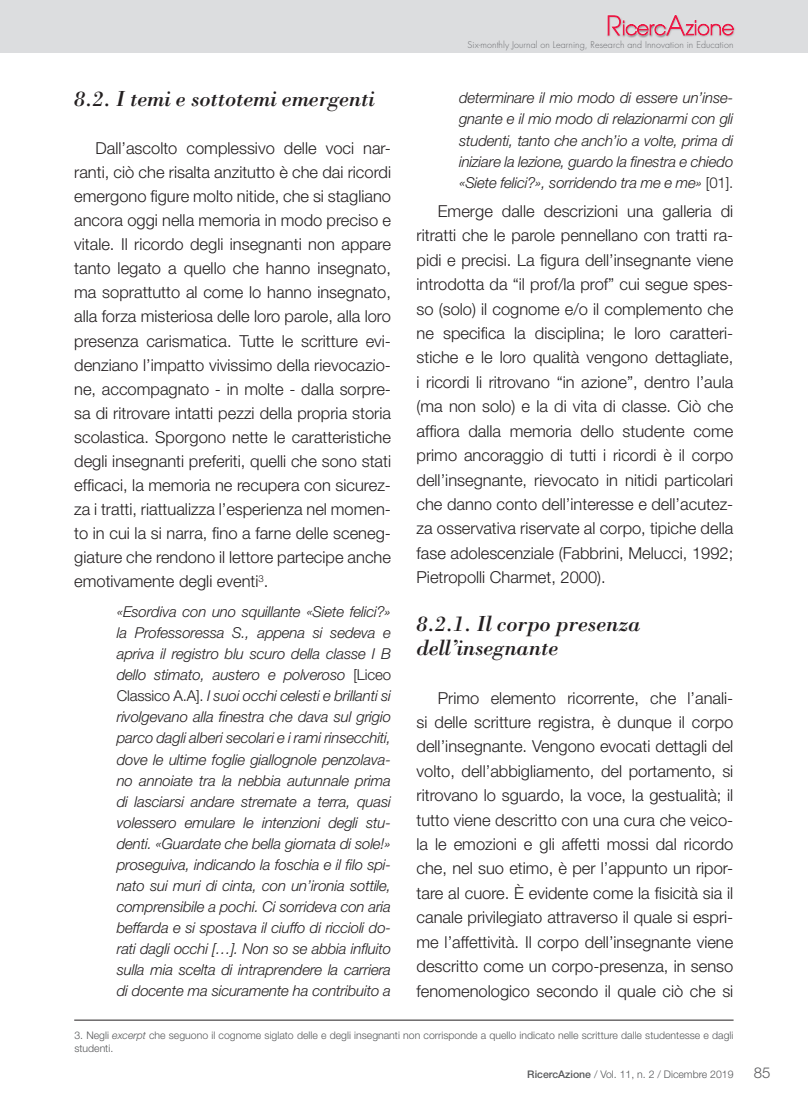
<style>
.page{position:relative;width:808px;height:1106px;background:#fff}
.page>*{position:absolute;margin:0;border:0;box-sizing:border-box;transform-origin:0 0}
.t1{font:italic 22.5px/23.7px "Bodoni";letter-spacing:-.01em;color:#231f20}
.t2{font:300 16.5px/24.5px "Helvetica Neue LT";color:#231f20;text-align:justify}
.t3{font:italic 300 15px/21.1px "Helvetica Neue LT";letter-spacing:-.01em;color:#231f20;text-align:justify}
.t4{font:300 15px "Helvetica Neue CE";color:#57585a}
.t5{font:300 10.5px/13.5px "Helvetica Neue CE";color:#57585a}
.t6{font:300 9px "Futura";letter-spacing:.01em;color:#6c6d70}
.s1{font-style:normal}
.s2{font-style:italic}
.s3{font-weight:500}
</style>
<div class="page">
<div style="left:0;top:0;width:808px;height:53px;background:#dcdddf"></div>
<hr style="left:74px;top:1019px;width:659px;height:1px;background:#231f20">
<div style="left:606px;top:15px;width:18px;height:23px;background:#231f20;opacity:.3"></div>
<div style="left:621px;top:19px;width:47px;height:19px;background:#231f20;opacity:.5"></div>
<div style="left:664px;top:13px;width:20px;height:24px;background:#dcdddf"></div>
<div style="left:665px;top:14px;width:22px;height:24px;background:#dcdddf"></div>
<div style="left:684px;top:19px;width:52px;height:19px;background:#231f20;opacity:.3"></div>
<svg style="left:608px;top:15px;width:126px;height:21px"></svg>
<h1 class="t1" style="left:74px;top:86px;width:302px">8.2. I temi e sottotemi emergenti</h1>
<p class="t2" style="left:74px;top:136px;width:318px;line-height:24px;text-indent:21px">Dall’ascolto complessivo delle voci nar&shy;ranti, ciò che risalta anzitutto è che dai ricordi emergono figure molto nitide, che si stagliano ancora oggi nella memoria in modo preciso e vitale. Il ricordo degli insegnanti non appare tanto legato a quello che hanno insegnato, ma soprattutto al come lo hanno insegnato, alla forza misteriosa delle loro parole, alla loro presenza carismatica. Tutte le scritture evi&shy;denziano l’impatto vivissimo della rievocazio&shy;ne, accompagnato - in molte - dalla sorpre&shy;sa di ritrovare intatti pezzi della propria storia scolastica. Sporgono nette le caratteristiche degli insegnanti preferiti, quelli che sono stati efficaci, la memoria ne recupera con sicurez&shy;za i tratti, riattualizza l’esperienza nel momen&shy;to in cui la si narra, fino a farne delle sceneg&shy;giature che rendono il lettore partecipe anche emotivamente degli eventi<sup>3</sup>.</p>
<p class="t3" style="left:117px;top:601px;width:276px">«Esordiva con uno squillante «Siete felici?» la Professoressa S., appena si sedeva e apriva il registro blu scuro della classe I B dello stimato, austero e polveroso <span class="s1">[Liceo Classico A.A].</span> I suoi occhi celesti e brillanti si rivolgevano alla finestra che dava sul grigio parco dagli alberi secolari e i rami rinsecchiti, dove le ultime foglie giallognole penzolava&shy;no annoiate tra la nebbia autunnale prima di lasciarsi andare stremate a terra, quasi volessero emulare le intenzioni degli stu&shy;denti. «Guardate che bella giornata di sole!» proseguiva, indicando la foschia e il filo spi&shy;nato sui muri di cinta, con un’ironia sottile, comprensibile a pochi. Ci sorrideva con aria beffarda e si spostava il ciuffo di riccioli do&shy;rati dagli occhi […]. Non so se abbia influito sulla mia scelta di intraprendere la carriera di docente ma sicuramente ha contribuito a</p>
<p class="t6" style="left:467px;top:39px;width:268px">Six-monthly Journal on Learning, Research and Innovation in Education</p>
<p class="t3" style="left:459px;top:86px;width:276px">determinare il mio modo di essere un’inse&shy;gnante e il mio modo di relazionarmi con gli studenti, tanto che anch’io a volte, prima di iniziare la lezione, guardo la finestra e chiedo «Siete felici?», sorridendo tra me e me» <span class="s1">[01].</span></p>
<p class="t2" style="left:417px;top:198px;width:318px;text-indent:21px">Emerge dalle descrizioni una galleria di ritratti che le parole pennellano con tratti ra&shy;pidi e precisi. La figura dell’insegnante viene introdotta da “il prof/la prof” cui segue spes&shy;so (solo) il cognome e/o il complemento che ne specifica la disciplina; le loro caratteri&shy;stiche e le loro qualità vengono dettagliate, i ricordi li ritrovano “in azione”, dentro l’aula (ma non solo) e la di vita di classe. Ciò che affiora dalla memoria dello studente come primo ancoraggio di tutti i ricordi è il corpo dell’insegnante, rievocato in nitidi particolari che danno conto dell’interesse e dell’acutez&shy;za osservativa riservate al corpo, tipiche della fase adolescenziale (Fabbrini, Melucci, 1992; Pietropolli Charmet, 2000).</p>
<h1 class="t1" style="left:417px;top:611px;width:226px">8.2.1. Il corpo presenza dell’insegnante</h1>
<p class="t2" style="left:417px;top:685px;width:318px;text-indent:21px">Primo elemento ricorrente, che l’anali&shy;si delle scritture registra, è dunque il corpo dell’insegnante. Vengono evocati dettagli del volto, dell’abbigliamento, del portamento, si ritrovano lo sguardo, la voce, la gestualità; il tutto viene descritto con una cura che veico&shy;la le emozioni e gli affetti mossi dal ricordo che, nel suo etimo, è per l’appunto un ripor&shy;tare al cuore. È evidente come la fisicità sia il canale privilegiato attraverso il quale si espri&shy;me l’affettività. Il corpo dell’insegnante viene descritto come un corpo-presenza, in senso fenomenologico secondo il quale ciò che si</p>
<p class="t5" style="left:74px;top:1028px;width:660px">3. Negli <span class="s2">excerpt</span> che seguono il cognome siglato delle e degli insegnanti non corrisponde a quello indicato nelle scritture dalle studentesse e dagli studenti.</p>
<p class="t5" style="left:527px;top:1067px;width:208px"><span class="s3">RicercAzione</span> / Vol. 11, n. 2 / Dicembre 2019</p>
<p class="t4" style="left:754px;top:1063px;width:18px">85</p>
</div>
